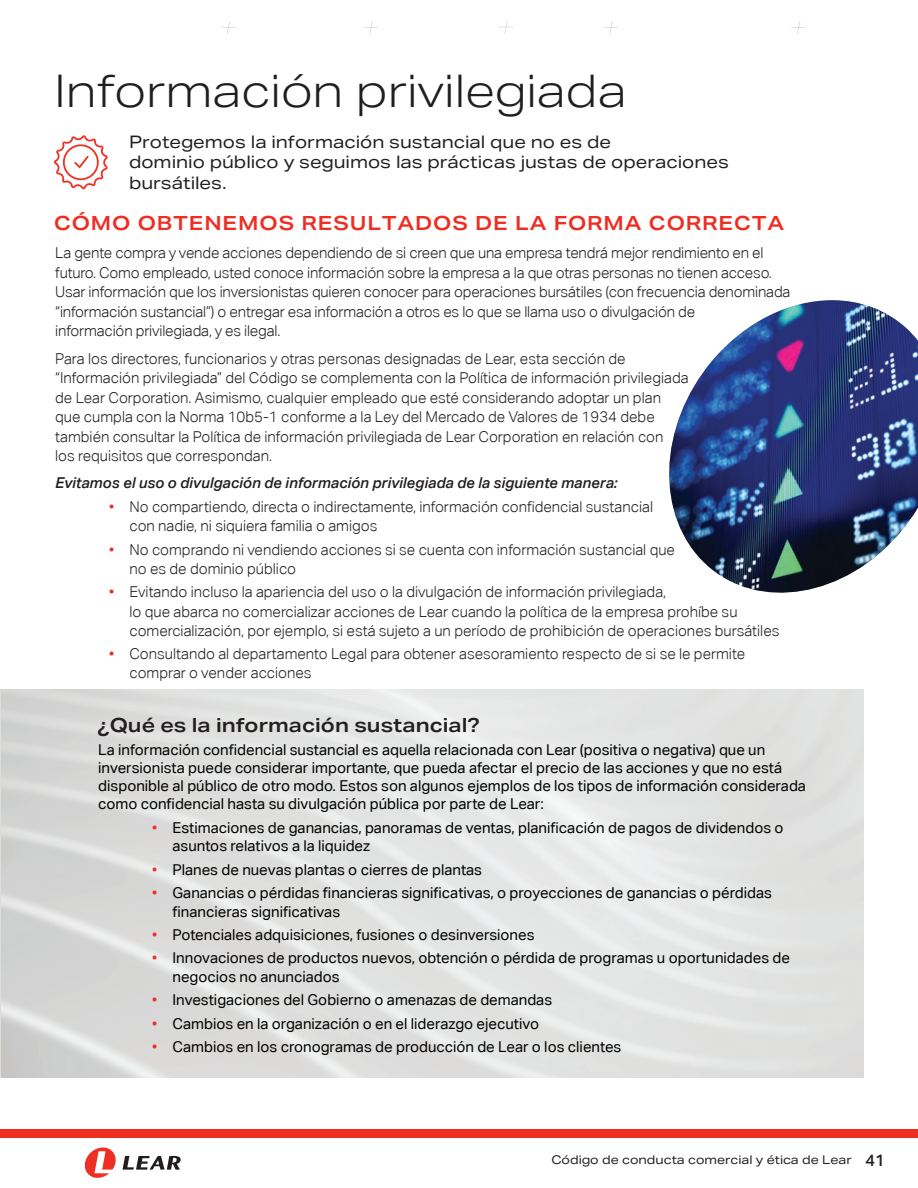
<style>
.page{position:relative;width:918px;height:1188px;background:#fff}
.page>*{position:absolute;margin:0;border:0;box-sizing:border-box;transform-origin:0 0}
.t1{font:300 45px "Aktiv Grotesk Ex Trial";color:#211d1f}
.t2{font:600 19.5px "Aktiv Grotesk Ex Trial";letter-spacing:.05em;color:#ee2e22}
.t3{font:600 19.5px "Aktiv Grotesk Ex Trial";color:#231f20}
.t4{font:17.25px/20.7px "Aktiv Grotesk Ex Trial";color:#231f20}
.t5{font:300 15px/19.5px "Aktiv Grotesk";color:#231f20}
.t6{font:15px/18px "Aktiv Grotesk";color:#040503}
.t7{font:italic 500 15px "Aktiv Grotesk";color:#231f20}
.t8{font:12px "Aktiv Grotesk Ex Trial";color:#231f20}
.s1{color:#ee2f24}
.s2{font-weight:300;color:#ee2f24}
.s3{font-family:"Aktiv Grotesk";font-weight:500;font-size:16.35px}
</style>
<div class="page">
<svg style="left:84px;top:1148px;width:32px;height:30px"></svg>
<svg style="left:123px;top:1156px;width:58px;height:14px"></svg>
<svg style="left:221px;top:21px;width:15px;height:14px"></svg>
<svg style="left:363px;top:21px;width:15px;height:13px"></svg>
<svg style="left:499px;top:20px;width:14px;height:14px"></svg>
<svg style="left:603px;top:21px;width:15px;height:14px"></svg>
<svg style="left:791px;top:21px;width:15px;height:13px"></svg>
<svg style="left:54px;top:135px;width:54px;height:54px"></svg>
<img style="left:669px;top:300px;width:249px;height:293px">
<div style="left:0;top:1130px;width:918px;height:8px;background:#ee2e22"></div>
<h1 class="t1" style="left:54px;top:66px;width:574px">Información privilegiada</h1>
<p class="t4" style="left:129px;top:131px;width:601px">Protegemos la información sustancial que no es de<br>dominio público y seguimos las prácticas justas de operaciones bursátiles.</p>
<h2 class="t2" style="left:54px;top:212px;width:732px">CÓMO OBTENEMOS RESULTADOS DE LA FORMA CORRECTA</h2>
<p class="t5" style="left:55px;top:243px;width:737px">La gente compra y vende acciones dependiendo de si creen que una empresa tendrá mejor rendimiento en el futuro. Como empleado, usted conoce información sobre la empresa a la que otras personas no tienen acceso.<br>Usar información que los inversionistas quieren conocer para operaciones bursátiles (con frecuencia denominada “información sustancial”) o entregar esa información a otros es lo que se llama uso o divulgación de<br>información privilegiada, y es ilegal.</p>
<p class="t5" style="left:55px;top:349px;width:635px">Para los directores, funcionarios y otras personas designadas de Lear, esta sección de “Información privilegiada” del Código se complementa con la Política de información privilegiada de Lear Corporation. Asimismo, cualquier empleado que esté considerando adoptar un plan que cumpla con la Norma 10b5-1 conforme a la Ley del Mercado de Valores de 1934 debe también consultar la Política de información privilegiada de Lear Corporation en relación con<br>los requisitos que correspondan.</p>
<p class="t7" style="left:55px;top:474px;width:564px">Evitamos el uso o divulgación de información privilegiada de la siguiente manera:</p>
<p class="t5" style="left:130px;top:497px;width:525px;line-height:19px;text-indent:-20px"><span class="s1">•</span> No compartiendo, directa o indirectamente, información confidencial sustancial con nadie, ni siquiera familia o amigos</p>
<p class="t5" style="left:130px;top:540px;width:547px;line-height:19px;text-indent:-20px"><span class="s1">•</span> No comprando ni vendiendo acciones si se cuenta con información sustancial que no es de dominio público</p>
<p class="t5" style="left:130px;top:583px;width:651px;line-height:19px;text-indent:-20px"><span class="s1">•</span> Evitando incluso la apariencia del uso o la divulgación de información privilegiada,<br>lo que abarca no comercializar acciones de Lear cuando la política de la empresa prohíbe su comercialización, por ejemplo, si está sujeto a un período de prohibición de operaciones bursátiles</p>
<p class="t5" style="left:130px;top:644px;width:617px;line-height:19px;text-indent:-20px"><span class="s1">•</span> Consultando al departamento Legal para obtener asesoramiento respecto de si se le permite comprar o vender acciones</p>
<h2 class="t3" style="left:97px;top:713px;width:384px">¿Qué es la información sustancial?</h2>
<p class="t6" style="left:98px;top:741px;width:709px">La información confidencial sustancial es aquella relacionada con Lear (positiva o negativa) que un inversionista puede considerar importante, que pueda afectar el precio de las acciones y que no está disponible al público de otro modo. Estos son algunos ejemplos de los tipos de información considerada como confidencial hasta su divulgación pública por parte de Lear:</p>
<p class="t6" style="left:173px;top:818px;width:613px;line-height:18.8px;text-indent:-20px"><span class="s2">•</span> Estimaciones de ganancias, panoramas de ventas, planificación de pagos de dividendos o asuntos relativos a la liquidez</p>
<p class="t6" style="left:152px;top:860px;width:331px"><span class="s2">•</span> Planes de nuevas plantas o cierres de plantas</p>
<p class="t6" style="left:173px;top:883px;width:601px;line-height:18.8px;text-indent:-20px"><span class="s2">•</span> Ganancias o pérdidas financieras significativas, o proyecciones de ganancias o pérdidas financieras significativas</p>
<p class="t6" style="left:152px;top:926px;width:384px"><span class="s2">•</span> Potenciales adquisiciones, fusiones o desinversiones</p>
<p class="t6" style="left:173px;top:949px;width:619px;line-height:18.8px;text-indent:-20px"><span class="s2">•</span> Innovaciones de productos nuevos, obtención o pérdida de programas u oportunidades de negocios no anunciados</p>
<p class="t6" style="left:152px;top:991px;width:401px"><span class="s2">•</span> Investigaciones del Gobierno o amenazas de demandas</p>
<p class="t6" style="left:152px;top:1014px;width:388px"><span class="s2">•</span> Cambios en la organización o en el liderazgo ejecutivo</p>
<p class="t6" style="left:152px;top:1038px;width:471px"><span class="s2">•</span> Cambios en los cronogramas de producción de Lear o los clientes</p>
<p class="t8" style="left:551px;top:1153px;width:335px">Código de conducta comercial y ética de Lear <span class="s3">41</span></p>
</div>
